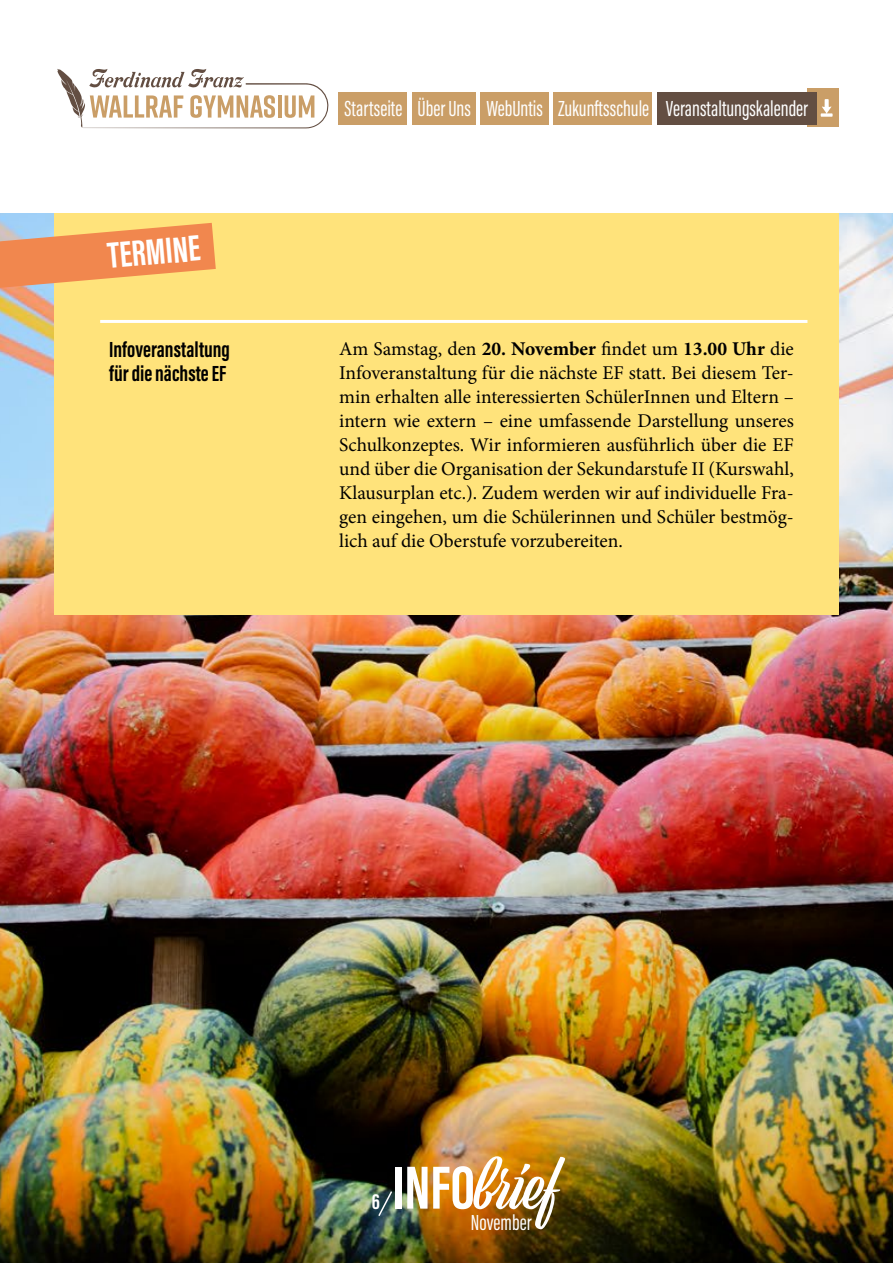
<style>
.page{position:relative;width:893px;height:1263px;background:#fff}
.page>*{position:absolute;margin:0;border:0;box-sizing:border-box;transform-origin:0 0}
.t1{font:62.7px "Viktor Script";color:#fff}
.t2{font:700 37.5px "Acumin Pro Extra Cond";color:#fff}
.t3{font:22.5px "Acumin Pro Extra Cond";color:#fff}
.t4{font:700 22.5px/24px "Acumin Pro Extra Cond";color:#000}
.t5{font:700 22.5px "Acumin Pro Extra Cond";color:#fff}
.t6{font:19.5px/24px "Minion Pro";color:#000;text-align:justify}
.s1{font-weight:700}
.s2{font-family:"Acumin Pro Extra Cond";font-weight:700}
</style>
<div class="page">
<img style="left:0;top:213px;width:893px;height:1050px">
<div style="left:54px;top:207px;width:785px;height:407px;background:#ffe37b"></div>
<svg style="left:0;top:223px;width:216px;height:65px"></svg>
<div style="left:0;top:0;width:893px;height:213px;background:#fff"></div>
<hr style="left:100px;top:320px;width:707px;height:3px;background:#fff">
<svg style="left:377px;top:1189px;width:17px;height:29px"></svg>
<div style="left:808px;top:89px;width:31px;height:38px;background:#ca9e67"></div>
<div style="left:339px;top:92px;width:68px;height:32px;background:#ca9e67"></div>
<div style="left:481px;top:92px;width:68px;height:32px;background:#ca9e67"></div>
<div style="left:657px;top:92px;width:159px;height:32px;background:#634e42"></div>
<div style="left:412px;top:92px;width:64px;height:32px;background:#ca9e67"></div>
<div style="left:553px;top:92px;width:99px;height:32px;background:#ca9e67"></div>
<svg style="left:57px;top:69px;width:271px;height:59px"></svg>
<svg style="left:821px;top:99px;width:12px;height:18px"></svg>
<h2 class="t2" style="left:106px;top:233px;width:94px;rotate:-5deg">TERMINE</h2>
<p class="t4" style="left:109px;top:337px;width:122px">Infoveranstaltung für die nächste EF</p>
<p class="t3" style="left:344px;top:95px;width:465px">Startseite Über Uns WebUntis Zukunftsschule Veranstaltungskalender</p>
<p class="t6" style="left:339px;top:337px;width:456px">Am Samstag, den <span class="s1">20. November</span> findet um <span class="s1">13.00 Uhr</span> die Infoveranstaltung für die nächste EF statt. Bei diesem Ter&shy;min erhalten alle interessierten SchülerInnen und Eltern – intern wie extern – eine umfassende Darstellung unseres Schulkonzeptes. Wir informieren ausführlich über die EF und über die Organisation der Sekundarstufe II (Kurswahl, Klausurplan etc.). Zudem werden wir auf individuelle Fra&shy;gen eingehen, um die Schülerinnen und Schüler bestmög&shy;lich auf die Oberstufe vorzubereiten.</p>
<p class="t5" style="left:372px;top:1188px;width:10px">6</p>
<h1 class="t1" style="left:392px;top:1150px;width:167px"><span class="s2">INFO</span>brief</h1>
<p class="t3" style="left:471px;top:1209px;width:62px">November</p>
</div>
